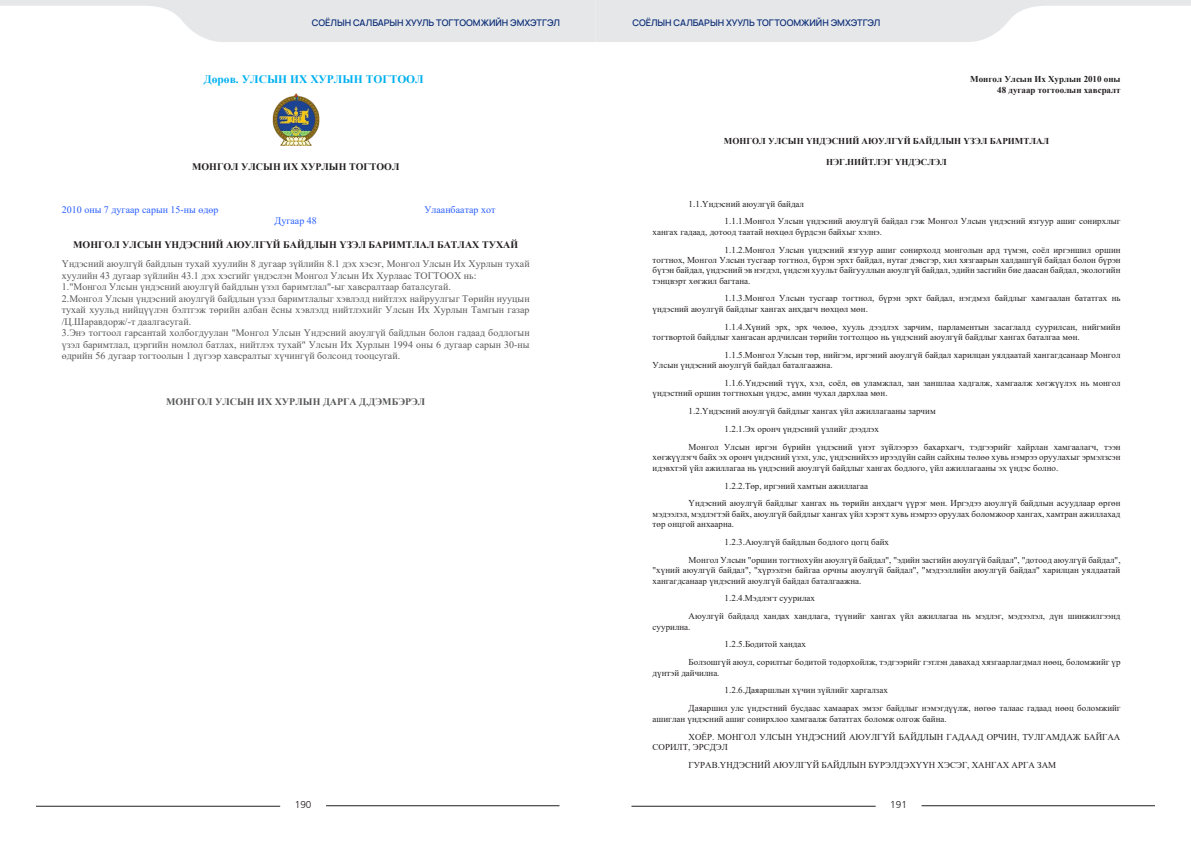
<style>
.page{position:relative;width:1191px;height:842px;background:#fff}
.page>*{position:absolute;margin:0;border:0;box-sizing:border-box;transform-origin:0 0}
.t1{font:700 11.5px "Times New Roman";color:#00b0f0}
.t2{font:10px/11.5px "Times New Roman";color:#57585a;text-align:center}
.t3{font:10px "Times New Roman";color:#275dff}
.t4{font:700 10px "Times New Roman";color:#57585a}
.t5{font:700 10px "Times New Roman";letter-spacing:.005em;color:#231f20}
.t6{font:10px "Mon Fnt 12";color:#231f20}
.t7{font:600 9.1px "Manrope";color:#0d3079}
.t8{font:9px/17.9px "Times New Roman";color:#231f20}
.t9{font:700 9px/10.4px "Times New Roman";color:#231f20;text-align:right}
.s1{font-weight:700;color:#231f20}
</style>
<div class="page">
<svg style="left:0;top:0;width:1191px;height:42px"></svg>
<hr style="left:36px;top:806px;width:244px;height:1px;background:#231f20">
<hr style="left:631px;top:806px;width:244px;height:1px;background:#231f20">
<hr style="left:326px;top:805px;width:233px;height:1px;background:#231f20">
<hr style="left:921px;top:805px;width:234px;height:1px;background:#231f20">
<img style="left:272px;top:94px;width:48px;height:51px">
<p class="t7" style="left:312px;top:16px;width:250px">СОЁЛЫН САЛБАРЫН ХУУЛЬ ТОГТООМЖИЙН ЭМХЭТГЭЛ</p>
<p class="t7" style="left:632px;top:16px;width:250px">СОЁЛЫН САЛБАРЫН ХУУЛЬ ТОГТООМЖИЙН ЭМХЭТГЭЛ</p>
<p class="t1" style="left:204px;top:71px;width:221px">Дөрөв. УЛСЫН ИХ ХУРЛЫН ТОГТООЛ</p>
<p class="t9" style="left:970px;top:74px;width:152px">Монгол Улсын Их Хурлын 2010 оны<br>48 дугаар тогтоолын хавсралт</p>
<p class="t5" style="left:192px;top:159px;width:209px">МОНГОЛ УЛСЫН ИХ ХУРЛЫН ТОГТООЛ</p>
<p class="t3" style="left:62px;top:202px;width:158px">2010 оны 7 дугаар сарын 15-ны өдөр</p>
<p class="t3" style="left:424px;top:202px;width:72px">Улаанбаатар хот</p>
<p class="t3" style="left:274px;top:214px;width:44px">Дугаар 48</p>
<p class="t2" style="left:62px;top:235px;width:469px;line-height:18.8px"><span class="s1">МОНГОЛ УЛСЫН ҮНДЭСНИЙ АЮУЛГҮЙ БАЙДЛЫН ҮЗЭЛ БАРИМТЛАЛ БАТЛАХ ТУХАЙ<br></span>Үндэсний аюулгүй байдлын тухай хуулийн 8 дугаар зүйлийн 8.1 дэх хэсэг, Монгол Улсын Их Хурлын тухай</p>
<p class="t2" style="left:62px;top:269px;width:469px;text-align:left">хуулийн 43 дугаар зүйлийн 43.1 дэх хэсгийг үндэслэн Монгол Улсын Их Хурлаас ТОГТООХ нь:<br>1."Монгол Улсын үндэсний аюулгүй байдлын үзэл баримтлал"-ыг хавсралтаар баталсугай.<br>2.Монгол Улсын үндэсний аюулгүй байдлын үзэл баримтлалыг хэвлэлд нийтлэх найруулгыг Төрийн нууцын тухай хуульд нийцүүлэн бэлтгэж төрийн албан ёсны хэвлэлд нийтлэхийг Улсын Их Хурлын Тамгын газар /Ц.Шаравдорж/-т даалгасугай.<br>3.Энэ тогтоол гарсантай холбогдуулан "Монгол Улсын Үндэсний аюулгүй байдлын болон гадаад бодлогын үзэл баримтлал, цэргийн номлол батлах, нийтлэх тухай" Улсын Их Хурлын 1994 оны 6 дугаар сарын 30-ны өдрийн 56 дугаар тогтоолын 1 дүгээр хавсралтыг хүчингүй болсонд тооцсугай.</p>
<p class="t4" style="left:166px;top:395px;width:261px">МОНГОЛ УЛСЫН ИХ ХУРЛЫН ДАРГА Д.ДЭМБЭРЭЛ</p>
<p class="t9" style="left:724px;top:136px;width:327px">МОНГОЛ УЛСЫН ҮНДЭСНИЙ АЮУЛГҮЙ БАЙДЛЫН ҮЗЭЛ БАРИМТЛАЛ</p>
<p class="t9" style="left:826px;top:157px;width:122px">НЭГ.НИЙТЛЭГ ҮНДЭСЛЭЛ</p>
<p class="t8" style="left:724px;top:194px;width:397px;text-indent:-36px">1.1.Үндэсний аюулгүй байдал<br>1.1.1.Монгол Улсын үндэсний аюулгүй байдал гэж Монгол Улсын үндэсний язгуур ашиг сонирхлыг</p>
<p class="t8" style="left:724px;top:222px;width:397px;text-indent:-72px">хангах гадаад, дотоод таатай нөхцөл бүрдсэн байхыг хэлнэ.<br>1.1.2.Монгол Улсын үндэсний язгуур ашиг сонирхолд монголын ард түмэн, соёл иргэншил оршин</p>
<p class="t8" style="left:652px;top:254px;width:469px;line-height:10.4px;text-align:justify">тогтнох, Монгол Улсын тусгаар тогтнол, бүрэн эрхт байдал, нутаг дэвсгэр, хил хязгаарын халдашгүй байдал болон бүрэн бүтэн байдал, үндэсний эв нэгдэл, үндсэн хуульт байгууллын аюулгүй байдал, эдийн засгийн бие даасан байдал, экологийн тэнцвэрт хөгжил багтана.</p>
<p class="t8" style="left:652px;top:293px;width:469px;line-height:10.4px;text-indent:72px">1.1.3.Монгол Улсын тусгаар тогтнол, бүрэн эрхт байдал, нэгдмэл байдлыг хамгаалан бататгах нь үндэсний аюулгүй байдлыг хангах анхдагч нөхцөл мөн.</p>
<p class="t8" style="left:652px;top:321px;width:469px;line-height:10.4px;text-indent:72px">1.1.4.Хүний эрх, эрх чөлөө, хууль дээдлэх зарчим, парламентын засаглалд суурилсан, нийгмийн тогтвортой байдлыг хангасан ардчилсан төрийн тогтолцоо нь үндэсний аюулгүй байдлыг хангах баталгаа мөн.</p>
<p class="t8" style="left:652px;top:349px;width:469px;line-height:10.4px;text-indent:72px">1.1.5.Монгол Улсын төр, нийгэм, иргэний аюулгүй байдал харилцан уялдаатай хангагдсанаар Монгол<br>Улсын үндэсний аюулгүй байдал баталгаажна.</p>
<p class="t8" style="left:652px;top:378px;width:469px;line-height:10.4px;text-indent:72px">1.1.6.Үндэсний түүх, хэл, соёл, өв уламжлал, зан заншлаа хадгалж, хамгаалж хөгжүүлэх нь монгол үндэстний оршин тогтнохын үндэс, амин чухал дархлаа мөн.</p>
<p class="t8" style="left:688px;top:402px;width:248px">1.2.Үндэсний аюулгүй байдлыг хангах үйл ажиллагааны зарчим</p>
<p class="t8" style="left:724px;top:420px;width:156px">1.2.1.Эх оронч үндэсний үзлийг дээдлэх</p>
<p class="t8" style="left:688px;top:438px;width:433px">Монгол Улсын иргэн бүрийн үндэсний үнэт зүйлээрээ бахархагч, тэдгээрийг хайрлан хамгаалагч, тээн</p>
<p class="t8" style="left:652px;top:452px;width:469px;line-height:10.3px">хөгжүүлэгч байх эх оронч үндэсний үзэл, улс, үндэснийхээ ирээдүйн сайн сайхны төлөө хувь нэмрээ оруулахыг эрмэлзсэн идэвхтэй үйл ажиллагаа нь үндэсний аюулгүй байдлыг хангах бодлого, үйл ажиллагааны эх үндэс болно.</p>
<p class="t8" style="left:688px;top:476px;width:433px;text-indent:36px">1.2.2.Төр, иргэний хамтын ажиллагаа<br>Үндэсний аюулгүй байдлыг хангах нь төрийн анхдагч үүрэг мөн. Иргэдээ аюулгүй байдлын асуудлаар өргөн</p>
<p class="t8" style="left:652px;top:508px;width:469px;line-height:10.3px">мэдээлэл, мэдлэгтэй байх, аюулгүй байдлыг хангах үйл хэрэгт хувь нэмрээ оруулах боломжоор хангах, хамтран ажиллахад төр онцгой анхаарна.</p>
<p class="t8" style="left:688px;top:533px;width:433px;text-indent:36px">1.2.3.Аюулгүй байдлын бодлого цогц байх<br>Монгол Улсын "оршин тогтнохуйн аюулгүй байдал", "эдийн засгийн аюулгүй байдал", "дотоод аюулгүй байдал",</p>
<p class="t8" style="left:652px;top:565px;width:469px;line-height:10.3px">"хүний аюулгүй байдал", "хүрээлэн байгаа орчны аюулгүй байдал", "мэдээллийн аюулгүй байдал" харилцан уялдаатай хангагдсанаар үндэсний аюулгүй байдал баталгаажна.</p>
<p class="t8" style="left:688px;top:589px;width:433px;text-indent:36px">1.2.4.Мэдлэгт суурилах<br>Аюулгүй байдалд хандах хандлага, түүнийг хангах үйл ажиллагаа нь мэдлэг, мэдээлэл, дүн шинжилгээнд</p>
<p class="t8" style="left:652px;top:617px;width:39px">суурилна.</p>
<p class="t8" style="left:688px;top:635px;width:433px;text-indent:36px">1.2.5.Бодитой хандах<br>Болзошгүй аюул, сорилтыг бодитой тодорхойлж, тэдгээрийг гэтлэн давахад хязгаарлагдмал нөөц, боломжийг үр</p>
<p class="t8" style="left:652px;top:663px;width:68px">дүнтэй дайчилна.</p>
<p class="t8" style="left:688px;top:681px;width:433px;text-indent:36px">1.2.6.Даяаршлын хүчин зүйлийг харгалзах<br>Даяаршил улс үндэстний бусдаас хамаарах эмзэг байдлыг нэмэгдүүлж, нөгөө талаас гадаад нөөц боломжийг</p>
<p class="t8" style="left:688px;top:709px;width:433px;text-indent:-36px">ашиглан үндэсний ашиг сонирхлоо хамгаалж бататгах боломж олгож байна.<br>ХОЁР. МОНГОЛ УЛСЫН ҮНДЭСНИЙ АЮУЛГҮЙ БАЙДЛЫН ГАДААД ОРЧИН, ТУЛГАМДАЖ БАЙГАА</p>
<p class="t8" style="left:688px;top:738px;width:369px;text-indent:-36px">СОРИЛТ, ЭРСДЭЛ<br>ГУРАВ.ҮНДЭСНИЙ АЮУЛГҮЙ БАЙДЛЫН БҮРЭЛДЭХҮҮН ХЭСЭГ, ХАНГАХ АРГА ЗАМ</p>
<p class="t6" style="left:295px;top:800px;width:18px">190</p>
<p class="t6" style="left:890px;top:800px;width:18px">191</p>
</div>
